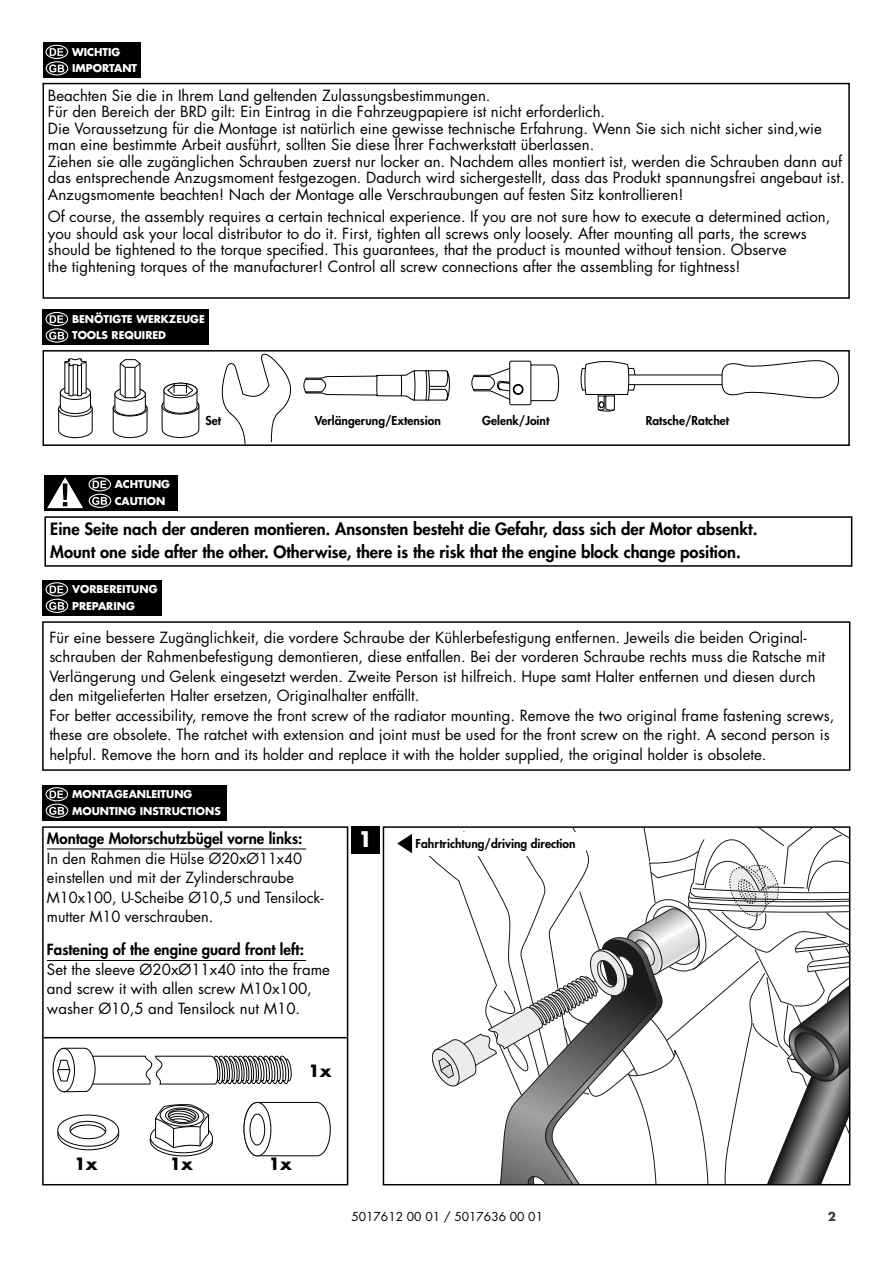
<style>
.page{position:relative;width:893px;height:1263px;background:#fff}
.page>*{position:absolute;margin:0;border:0;box-sizing:border-box;transform-origin:0 0}
.t1{font:700 21px "Futura Std";color:#fff}
.t2{font:800 16.5px/22.5px "Futura Std";color:#000}
.t3{font:700 16.5px "Futura Std";color:#000}
.t4{font:15px/19.5px "Futura Std";color:#000}
.t5{font:800 15px "Futura Std";color:#000}
.t6{font:800 12px "Futura Std";color:#000}
.t7{font:12px "Futura Std";color:#000}
.t8{font:700 12px "Futura Std";color:#354248}
.t9{font:700 10.5px/16.5px "Futura Std";color:#fff}
</style>
<div class="page">
<div style="left:43px;top:83px;width:807px;height:216px;border:2px solid #000"></div>
<div style="left:43px;top:43px;width:97px;height:35px;background:#000"></div>
<svg style="left:50px;top:48px;width:13px;height:8px"></svg>
<div style="left:45px;top:45px;width:23px;height:14px;border:1px solid #fff;border-radius:50%"></div>
<svg style="left:49px;top:64px;width:15px;height:8px"></svg>
<div style="left:46px;top:61px;width:22px;height:14px;border:1px solid #fff;border-radius:50%"></div>
<div style="left:42px;top:621px;width:808px;height:150px;border:2px solid #000"></div>
<div style="left:43px;top:580px;width:119px;height:35px;background:#000"></div>
<svg style="left:50px;top:586px;width:13px;height:7px"></svg>
<div style="left:45px;top:582px;width:23px;height:14px;border:1px solid #fff;border-radius:50%"></div>
<svg style="left:49px;top:602px;width:15px;height:8px"></svg>
<div style="left:46px;top:599px;width:22px;height:14px;border:1px solid #fff;border-radius:50%"></div>
<div style="left:44px;top:516px;width:808px;height:51px;border:2px solid #000"></div>
<div style="left:44px;top:475px;width:134px;height:35px;background:#000"></div>
<svg style="left:93px;top:481px;width:13px;height:7px"></svg>
<div style="left:88px;top:477px;width:23px;height:14px;border:1px solid #fff;border-radius:50%"></div>
<svg style="left:92px;top:497px;width:15px;height:8px"></svg>
<div style="left:89px;top:494px;width:22px;height:14px;border:1px solid #fff;border-radius:50%"></div>
<svg style="left:47px;top:477px;width:36px;height:32px"></svg>
<div style="left:42px;top:826px;width:306px;height:359px;border:2px solid #000"></div>
<svg style="left:430px;top:829px;width:417px;height:353px"></svg>
<div style="left:383px;top:826px;width:467px;height:359px;border:2px solid #000"></div>
<div style="left:43px;top:785px;width:184px;height:35px;background:#000"></div>
<svg style="left:50px;top:790px;width:13px;height:8px"></svg>
<div style="left:45px;top:787px;width:23px;height:14px;border:1px solid #fff;border-radius:50%"></div>
<svg style="left:49px;top:807px;width:15px;height:8px"></svg>
<div style="left:46px;top:804px;width:22px;height:14px;border:1px solid #fff;border-radius:50%"></div>
<div style="left:351px;top:826px;width:29px;height:28px;background:#000"></div>
<svg style="left:243px;top:1101px;width:88px;height:56px"></svg>
<svg style="left:57px;top:1114px;width:63px;height:37px"></svg>
<hr style="left:47px;top:849px;width:259px;height:1px;background:#000">
<hr style="left:47px;top:960px;width:259px;height:1px;background:#000">
<hr style="left:44px;top:1037px;width:303px;height:1px;background:#000">
<svg style="left:58px;top:358px;width:35px;height:81px"></svg>
<div style="left:43px;top:350px;width:807px;height:96px;border:2px solid #000"></div>
<svg style="left:303px;top:370px;width:147px;height:31px"></svg>
<div style="left:624px;top:375px;width:101px;height:10px;border:1px solid #000"></div>
<svg style="left:580px;top:361px;width:56px;height:51px"></svg>
<svg style="left:721px;top:360px;width:118px;height:39px"></svg>
<svg style="left:219px;top:352px;width:78px;height:93px"></svg>
<svg style="left:161px;top:382px;width:39px;height:56px"></svg>
<svg style="left:112px;top:359px;width:36px;height:80px"></svg>
<div style="left:43px;top:310px;width:166px;height:35px;background:#000"></div>
<svg style="left:50px;top:315px;width:13px;height:8px"></svg>
<div style="left:45px;top:312px;width:23px;height:14px;border:1px solid #fff;border-radius:50%"></div>
<svg style="left:49px;top:332px;width:15px;height:8px"></svg>
<div style="left:46px;top:328px;width:22px;height:15px;border:1px solid #fff;border-radius:50%"></div>
<svg style="left:149px;top:1104px;width:65px;height:53px"></svg>
<div style="left:168px;top:1109px;width:28px;height:14px;border:1px solid #000;border-radius:50%"></div>
<svg style="left:52px;top:1047px;width:240px;height:46px"></svg>
<svg style="left:471px;top:360px;width:89px;height:45px"></svg>
<div style="left:389px;top:832px;width:197px;height:23px;background:#fff"></div>
<svg style="left:397px;top:834px;width:15px;height:19px"></svg>
<p class="t9" style="left:72px;top:43px;width:67px">WICHTIG<br>IMPORTANT</p>
<p class="t4" style="left:48px;top:87px;width:798px;line-height:16.5px">Beachten Sie die in Ihrem Land geltenden Zulassungsbestimmungen.<br>Für den Bereich der BRD gilt: Ein Eintrag in die Fahrzeugpapiere ist nicht erforderlich.<br>Die Voraussetzung für die Montage ist natürlich eine gewisse technische Erfahrung. Wenn Sie sich nicht sicher sind,wie man eine bestimmte Arbeit ausführt, sollten Sie diese Ihrer Fachwerkstatt überlassen.<br>Ziehen sie alle zugänglichen Schrauben zuerst nur locker an. Nachdem alles montiert ist, werden die Schrauben dann auf das entsprechende Anzugsmoment festgezogen. Dadurch wird sichergestellt, dass das Produkt spannungsfrei angebaut ist.<br>Anzugsmomente beachten! Nach der Montage alle Verschraubungen auf festen Sitz kontrollieren!</p>
<p class="t4" style="left:48px;top:209px;width:784px;line-height:16.5px">Of course, the assembly requires a certain technical experience. If you are not sure how to execute a determined action, you should ask your local distributor to do it. First, tighten all screws only loosely. After mounting all parts, the screws should be tightened to the torque specified. This guarantees, that the product is mounted without tension. Observe<br>the tightening torques of the manufacturer! Control all screw connections after the assembling for tightness!</p>
<p class="t9" style="left:72px;top:311px;width:134px">BENÖTIGTE WERKZEUGE<br>TOOLS REQUIRED</p>
<p class="t6" style="left:205px;top:413px;width:17px">Set</p>
<p class="t6" style="left:315px;top:413px;width:127px">Verlängerung/Extension</p>
<p class="t6" style="left:482px;top:413px;width:69px">Gelenk/Joint</p>
<p class="t6" style="left:646px;top:413px;width:85px">Ratsche/Ratchet</p>
<p class="t9" style="left:115px;top:476px;width:57px">ACHTUNG<br>CAUTION</p>
<p class="t2" style="left:50px;top:518px;width:709px">Eine Seite nach der anderen montieren. Ansonsten besteht die Gefahr, dass sich der Motor absenkt.<br>Mount one side after the other. Otherwise, there is the risk that the engine block change position.</p>
<p class="t9" style="left:72px;top:581px;width:87px">VORBEREITUNG<br>PREPARING</p>
<p class="t4" style="left:49px;top:628px;width:786px">Für eine bessere Zugänglichkeit, die vordere Schraube der Kühlerbefestigung entfernen. Jeweils die beiden Original&shy;schrauben der Rahmenbefestigung demontieren, diese entfallen. Bei der vorderen Schraube rechts muss die Ratsche mit Verlängerung und Gelenk eingesetzt werden. Zweite Person ist hilfreich. Hupe samt Halter entfernen und diesen durch den mitgelieferten Halter ersetzen, Originalhalter entfällt.<br>For better accessibility, remove the front screw of the radiator mounting. Remove the two original frame fastening screws, these are obsolete. The ratchet with extension and joint must be used for the front screw on the right. A second person is helpful. Remove the horn and its holder and replace it with the holder supplied, the original holder is obsolete.</p>
<p class="t9" style="left:72px;top:786px;width:150px">MONTAGEANLEITUNG<br>MOUNTING INSTRUCTIONS</p>
<p class="t5" style="left:47px;top:829px;width:257px">Montage Motorschutzbügel vorne links:</p>
<p class="t4" style="left:47px;top:848px;width:278px">In den Rahmen die Hülse Ø20xØ11x40 einstellen und mit der Zylinderschraube M10x100, U-Scheibe Ø10,5 und Tensilock&shy;mutter M10 verschrauben.</p>
<p class="t5" style="left:47px;top:940px;width:259px">Fastening of the engine guard front left:</p>
<p class="t4" style="left:47px;top:959px;width:285px">Set the sleeve Ø20xØ11x40 into the frame and screw it with allen screw M10x100, washer Ø10,5 and Tensilock nut M10.</p>
<p class="t3" style="left:308px;top:1059px;width:25px">1x</p>
<h1 class="t1" style="left:358px;top:825px;width:16px">1</h1>
<p class="t6" style="left:416px;top:836px;width:161px">Fahrtrichtung/driving direction</p>
<p class="t3" style="left:74px;top:1153px;width:25px">1x</p>
<p class="t3" style="left:170px;top:1153px;width:25px">1x</p>
<p class="t3" style="left:269px;top:1153px;width:25px">1x</p>
<p class="t7" style="left:351px;top:1209px;width:193px">5017612 00 01 / 5017636 00 01</p>
<p class="t8" style="left:828px;top:1208px;width:10px">2</p>
</div>
